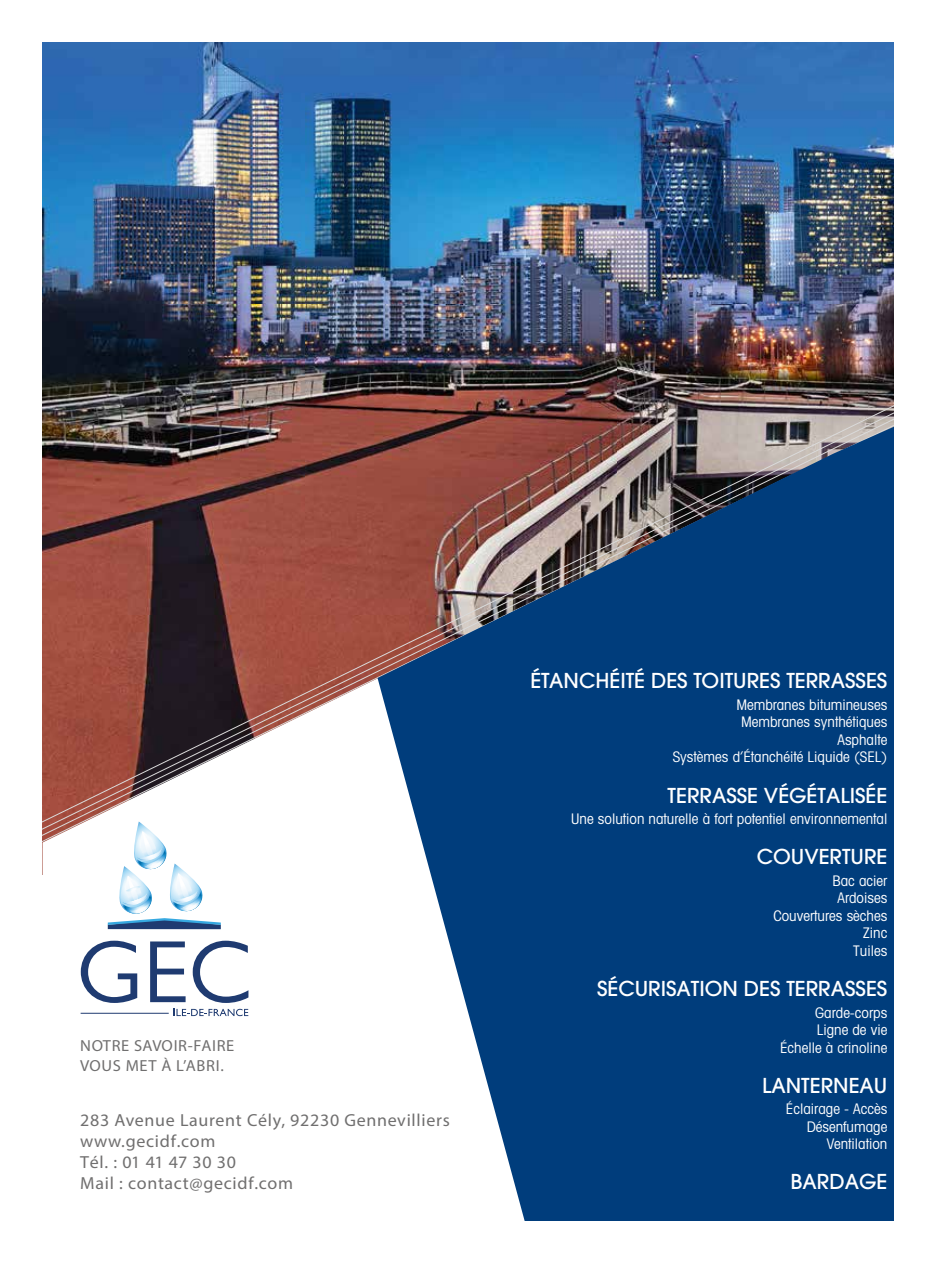
<style>
.page{position:relative;width:936px;height:1276px;background:#fff}
.page>*{position:absolute;margin:0;border:0;box-sizing:border-box;transform-origin:0 0}
.t1{font:500 20.4px "Avant Garde";color:#fff}
.t2{font:17.55px/21px "Avant Garde Gothic Itc T";letter-spacing:.04em;color:#706f6f}
.t3{font:200 16.05px/20.4px "Avant Garde Gothic Itc T";letter-spacing:.04em;color:#706f6f}
.t4{font:condensed 14.55px/17.5px "Avant Garde";color:#fff;text-align:right}
</style>
<div class="page">
<img style="left:43px;top:43px;width:850px;height:1177px">
<p class="t3" style="left:80px;top:1034px;width:156px">NOTRE SAVOIR-FAIRE<br>VOUS MET À L’ABRI.</p>
<p class="t2" style="left:80px;top:1109px;width:371px">283 Avenue Laurent Cély, 92230 Gennevilliers www.gecidf.com<br>Tél. : 01 41 47 30 30<br>Mail : contact@gecidf.com</p>
<h1 class="t1" style="left:530px;top:668px;width:358px">ÉTANCHÉITÉ DES TOITURES TERRASSES</h1>
<p class="t4" style="left:672px;top:695px;width:216px">Membranes bitumineuses<br>Membranes synthétiques<br>Asphalte<br>Systèmes d’Étanchéité Liquide (SEL)</p>
<h1 class="t1" style="left:667px;top:782px;width:221px">TERRASSE VÉGÉTALISÉE</h1>
<p class="t4" style="left:571px;top:810px;width:317px">Une solution naturelle à fort potentiel environnemental</p>
<h1 class="t1" style="left:756px;top:844px;width:132px">COUVERTURE</h1>
<p class="t4" style="left:773px;top:871px;width:115px">Bac acier<br>Ardoises<br>Couvertures sèches<br>Zinc<br>Tuiles</p>
<h1 class="t1" style="left:597px;top:976px;width:292px">SÉCURISATION DES TERRASSES</h1>
<p class="t4" style="left:780px;top:1003px;width:109px">Garde-corps<br>Ligne de vie<br>Échelle à crinoline</p>
<h1 class="t1" style="left:762px;top:1072px;width:127px">LANTERNEAU</h1>
<p class="t4" style="left:785px;top:1100px;width:103px">Éclairage - Accès<br>Désenfumage<br>Ventilation</p>
<h1 class="t1" style="left:790px;top:1169px;width:98px">BARDAGE</h1>
</div>
